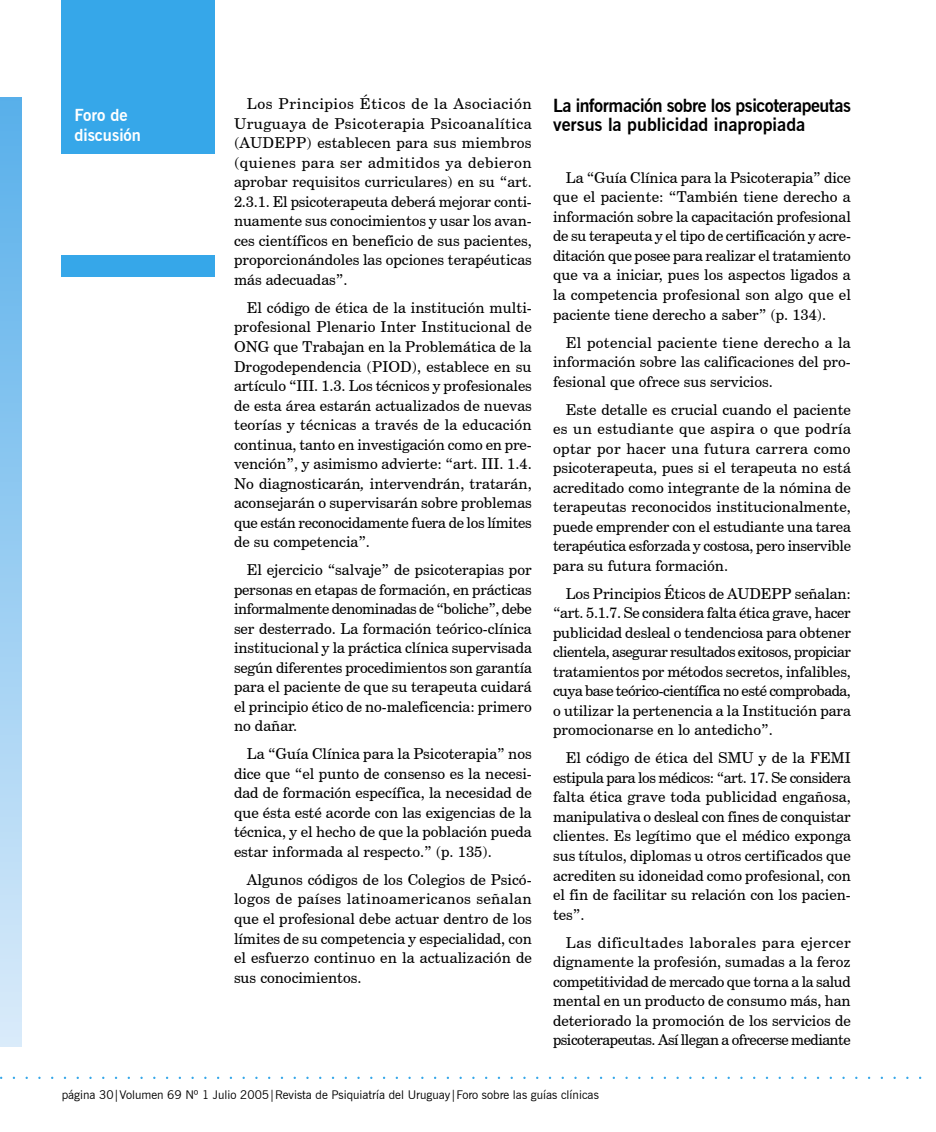
<style>
.page{position:relative;width:936px;height:1132px;background:#fff}
.page>*{position:absolute;margin:0;border:0;box-sizing:border-box;transform-origin:0 0}
.t1{font:700 18px/19.5px "News Gothic BT";letter-spacing:-.02em;color:#000}
.t2{font:700 16.5px/19.8px "News Gothic BT";color:#fff}
.t3{font:15px/19.5px "Century Schoolbook BT";color:#000;text-align:justify}
.t4{font:12px "News Gothic BT";color:#000}
.s1{font-style:italic}
</style>
<div class="page">
<div style="left:62px;top:0;width:153px;height:153px;background:#36a7e9"></div>
<div style="left:62px;top:255px;width:153px;height:21px;background:#36a7e9"></div>
<div style="left:0;top:98px;width:21px;height:948px;background:linear-gradient(to bottom,#58afea,#daebfa)"></div>
<p class="t2" style="left:74px;top:105px;width:68px">Foro de discusión</p>
<p class="t3" style="left:234px;top:94px;width:299px;text-indent:13px">Los Principios Éticos de la Asociación Uruguaya de Psicoterapia Psicoanalítica (AUDEPP) establecen para sus miembros (quienes para ser admitidos ya debieron aprobar requisitos curriculares) en su “art.<br>2.3.1. El psicoterapeuta deberá mejorar conti&shy;nuamente sus conocimientos y usar los avan&shy;ces científicos en beneficio de sus pacientes, proporcionándoles las opciones terapéuticas más adecuadas”.</p>
<p class="t3" style="left:234px;top:297px;width:299px;text-indent:13px">El código de ética de la institución multi&shy;profesional Plenario Inter Institucional de ONG que Trabajan en la Problemática de la Drogodependencia (PIOD), establece en su artículo “III. 1.3. Los técnicos y profesionales de esta área estarán actualizados de nuevas teorías y técnicas a través de la educación continua, tanto en investigación como en pre&shy;vención”, y asimismo advierte: “art. III. 1.4.<br>No diagnosticarán<span class="s1">,</span> intervendrán, tratarán, aconsejarán o supervisarán sobre problemas que están reconocidamente fuera de los límites de su competencia”.</p>
<p class="t3" style="left:234px;top:559px;width:299px;text-indent:13px">El ejercicio “salvaje” de psicoterapias por personas en etapas de formación, en prácticas informalmente denominadas de “boliche”, debe ser desterrado. La formación teórico-clínica institucional y la práctica clínica supervisada según diferentes procedimientos son garantía para el paciente de que su terapeuta cuidará el principio ético de no-maleficencia: primero no dañar.</p>
<p class="t3" style="left:234px;top:743px;width:299px;text-indent:13px">La “Guía Clínica para la Psicoterapia” nos dice que “el punto de consenso es la necesi&shy;dad de formación específica, la necesidad de que ésta esté acorde con las exigencias de la técnica, y el hecho de que la población pueda estar informada al respecto.” (p. 135).</p>
<p class="t3" style="left:234px;top:869px;width:299px;text-indent:13px">Algunos códigos de los Colegios de Psicó&shy;logos de países latinoamericanos señalan que el profesional debe actuar dentro de los límites de su competencia y especialidad, con el esfuerzo continuo en la actualización de sus conocimientos.</p>
<p class="t1" style="left:553px;top:95px;width:299px">La información sobre los psicoterapeutas versus la publicidad inapropiada</p>
<p class="t3" style="left:553px;top:167px;width:299px;text-indent:13px">La “Guía Clínica para la Psicoterapia” dice que el paciente: “También tiene derecho a información sobre la capacitación profesional de su terapeuta y el tipo de certificación y acre&shy;ditación que posee para realizar el tratamiento que va a iniciar, pues los aspectos ligados a la competencia profesional son algo que el paciente tiene derecho a saber” (p. 134).</p>
<p class="t3" style="left:553px;top:332px;width:299px;text-indent:13px">El potencial paciente tiene derecho a la información sobre las calificaciones del pro&shy;fesional que ofrece sus servicios.</p>
<p class="t3" style="left:553px;top:399px;width:299px;text-indent:13px">Este detalle es crucial cuando el paciente es un estudiante que aspira o que podría optar por hacer una futura carrera como psicoterapeuta, pues si el terapeuta no está acreditado como integrante de la nómina de terapeutas reconocidos institucionalmente, puede emprender con el estudiante una tarea terapéutica esforzada y costosa, pero inservible para su futura formación.</p>
<p class="t3" style="left:553px;top:583px;width:299px;text-indent:13px">Los Principios Éticos de AUDEPP señalan: “art. 5.1.7. Se considera falta ética grave, hacer publicidad desleal o tendenciosa para obtener clientela, asegurar resultados exitosos, propiciar tratamientos por métodos secretos, infalibles, cuya base teórico-científica no esté comprobada, o utilizar la pertenencia a la Institución para promocionarse en lo antedicho”.</p>
<p class="t3" style="left:553px;top:747px;width:299px;text-indent:13px">El código de ética del SMU y de la FEMI estipula para los médicos: “art. 17. Se considera falta ética grave toda publicidad engañosa, manipulativa o desleal con fines de conquistar clientes. Es legítimo que el médico exponga sus títulos, diplomas u otros certificados que acrediten su idoneidad como profesional, con el fin de facilitar su relación con los pacien&shy;tes”.</p>
<p class="t3" style="left:553px;top:931px;width:299px;text-indent:13px">Las dificultades laborales para ejercer dignamente la profesión, sumadas a la feroz competitividad de mercado que torna a la salud mental en un producto de consumo más, han deteriorado la promoción de los servicios de psicoterapeutas. Así llegan a ofrecerse mediante</p>
<p class="t4" style="left:62px;top:1086px;width:538px">página 30|Volumen 69 Nº 1 Julio 2005|Revista de Psiquiatría del Uruguay|Foro sobre las guías clínicas</p>
</div>
